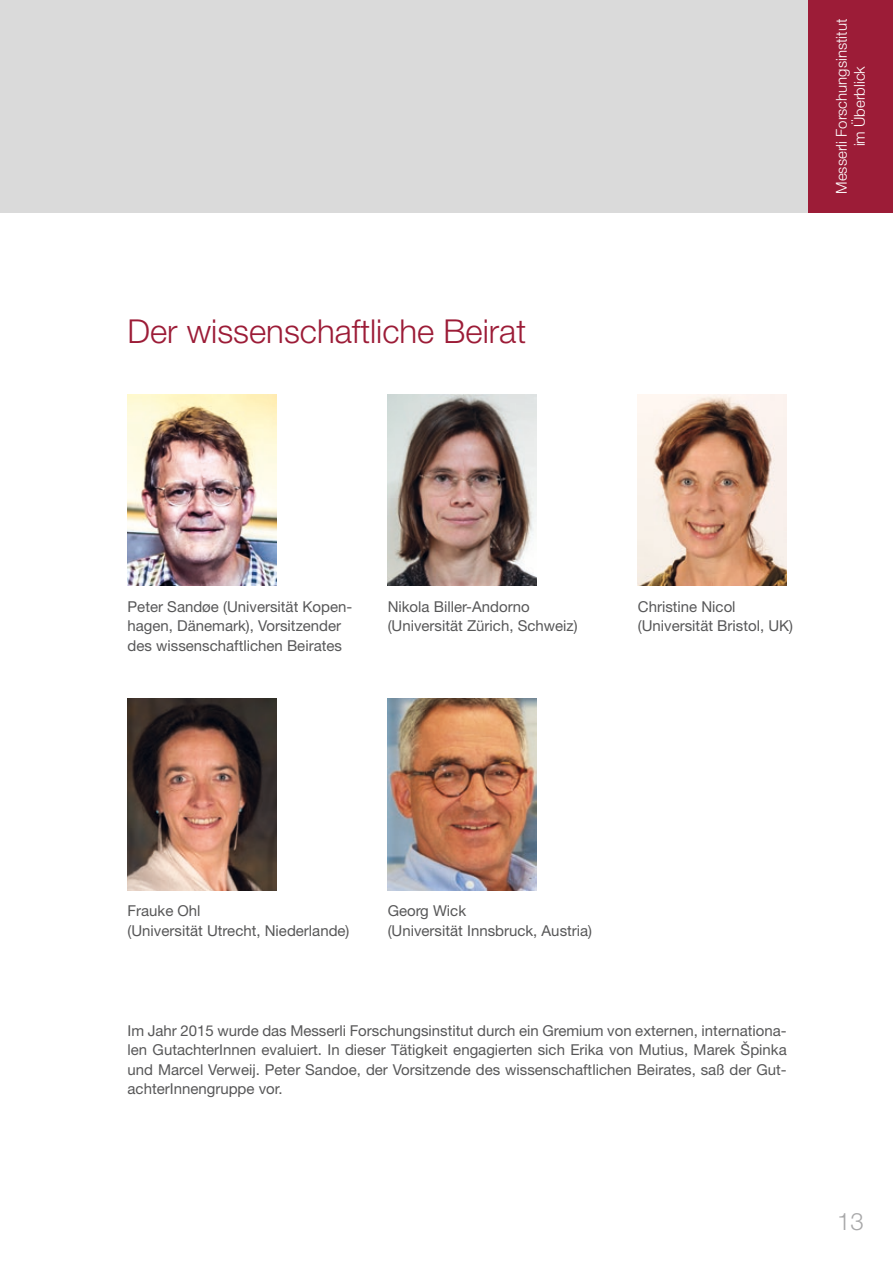
<style>
.page{position:relative;width:893px;height:1263px;background:#fff}
.page>*{position:absolute;margin:0;border:0;box-sizing:border-box;transform-origin:0 0}
.t1{font:300 33px "Helvetica Neue LT Std";color:#9c1c37}
.t2{font:300 24px "Helvetica Neue LT Std";color:#a8a8a9}
.t3{font:15px/19.5px "Helvetica Neue LT Std";color:#575758}
.t4{font:15px/18px "Helvetica Neue LT Std Lt 4";color:#fff;text-align:center}
</style>
<div class="page">
<div style="left:0;top:0;width:893px;height:213px;background:#dadada"></div>
<div style="left:808px;top:0;width:85px;height:213px;background:#9c1c37"></div>
<img style="left:128px;top:394px;width:148px;height:192px">
<img style="left:128px;top:699px;width:148px;height:191px">
<img style="left:388px;top:394px;width:148px;height:192px">
<img style="left:388px;top:699px;width:148px;height:191px">
<img style="left:638px;top:394px;width:149px;height:192px">
<h1 class="t1" style="left:128px;top:311px;width:400px">Der wissenschaftliche Beirat</h1>
<p class="t4" style="left:832px;top:194px;width:176px;rotate:-90deg">Messerli Forschungsinstitut im Überblick</p>
<p class="t3" style="left:128px;top:596px;width:226px">Peter Sandøe (Universität Kopen&shy;hagen, Dänemark), Vorsitzender des wissenschaftlichen Beirates</p>
<p class="t3" style="left:388px;top:596px;width:191px">Nikola Biller-Andorno (Universität Zürich, Schweiz)</p>
<p class="t3" style="left:638px;top:596px;width:157px">Christine Nicol (Universität Bristol, UK)</p>
<p class="t3" style="left:128px;top:901px;width:223px">Frauke Ohl<br>(Universität Utrecht, Niederlande)</p>
<p class="t3" style="left:388px;top:901px;width:206px">Georg Wick<br>(Universität Innsbruck, Austria)</p>
<p class="t3" style="left:128px;top:1020px;width:661px;text-align:justify">Im Jahr 2015 wurde das Messerli Forschungsinstitut durch ein Gremium von externen, internationa&shy;len GutachterInnen evaluiert. In dieser Tätigkeit engagierten sich Erika von Mutius, Marek Špinka und Marcel Verweij. Peter Sandoe, der Vorsitzende des wissenschaftlichen Beirates, saß der Gut&shy;achterInnengruppe vor.</p>
<h2 class="t2" style="left:837px;top:1207px;width:28px">13</h2>
</div>
